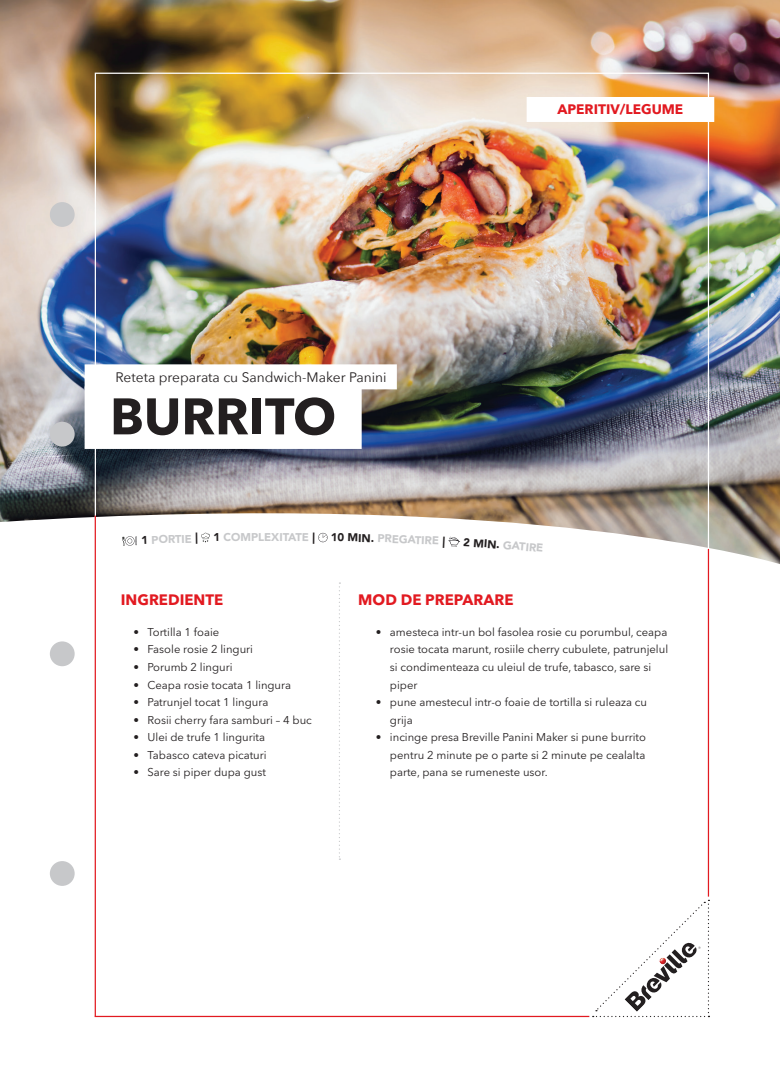
<style>
.page{position:relative;width:780px;height:1088px;background:#fff}
.page>*{position:absolute;margin:0;border:0;box-sizing:border-box;transform-origin:0 0}
.t1{font:700 50.88px "Avenir Next";color:#231f20}
.t2{font:700 15px "Avenir Next LT Pro";color:#e21a21}
.t3{font:13.75px "Avenir Next";color:#231f20}
.t4{font:700 13.75px "Avenir Next";color:#e21a21}
.t5{font:11.25px/17.5px "Avenir Next LT Pro";color:#231f20}
.t6{font:900 11.25px "Avenir";letter-spacing:-.005em;color:#c7c8ca}
.t7{font:900 11.25px "Avenir";color:#231f20}
.s1{color:#231f20}
.s2{color:#c7c8ca}
</style>
<div class="page">
<img style="left:0;top:0;width:780px;height:564px">
<img style="left:94px;top:72px;width:615px;height:478px">
<hr style="left:95px;top:516px;width:1px;height:500px;background:#e21a21">
<hr style="left:95px;top:1016px;width:494px;height:1px;background:#e21a21">
<hr style="left:707px;top:549px;width:2px;height:347px;background:#e21a21">
<svg style="left:448px;top:536px;width:12px;height:11px"></svg>
<svg style="left:339px;top:582px;width:1px;height:278px"></svg>
<div style="left:50px;top:202px;width:25px;height:25px;background:#c7c8ca;border-radius:50%"></div>
<div style="left:50px;top:422px;width:25px;height:24px;background:#c7c8ca;border-radius:50%"></div>
<div style="left:50px;top:641px;width:25px;height:25px;background:#c7c8ca;border-radius:50%"></div>
<div style="left:50px;top:861px;width:25px;height:25px;background:#c7c8ca;border-radius:50%"></div>
<div style="left:85px;top:364px;width:312px;height:25px;background:#fff"></div>
<div style="left:85px;top:386px;width:276px;height:63px;background:#fff"></div>
<div style="left:526px;top:97px;width:188px;height:25px;background:#fff"></div>
<svg style="left:592px;top:900px;width:117px;height:117px"></svg>
<svg style="left:122px;top:535px;width:46px;height:11px"></svg>
<svg style="left:201px;top:532px;width:39px;height:10px"></svg>
<svg style="left:303px;top:532px;width:24px;height:12px"></svg>
<p class="t4" style="left:557px;top:98px;width:127px">APERITIV/LEGUME</p>
<p class="t3" style="left:115px;top:365px;width:272px">Reteta preparata cu Sandwich-Maker Panini</p>
<h1 class="t1" style="left:110px;top:372px;width:228px">BURRITO</h1>
<p class="t6" style="left:168px;top:529px;width:31px;rotate:-1deg">RTIE <span class="s1">|</span></p>
<p class="t6" style="left:240px;top:527px;width:63px">MPLEXITAT</p>
<p class="t7" style="left:331px;top:527px;width:32px;rotate:1deg">10 MI</p>
<p class="t6" style="left:362px;top:528px;width:61px;rotate:2deg"><span class="s1">N.</span> PREGAT</p>
<p class="t6" style="left:422px;top:530px;width:25px;rotate:3deg">IRE <span class="s1">|</span></p>
<p class="t7" style="left:464px;top:532px;width:50px;rotate:4deg">2 MIN. <span class="s2">G</span></p>
<p class="t6" style="left:513px;top:536px;width:33px;rotate:5deg">ATIRE</p>
<h2 class="t2" style="left:121px;top:591px;width:104px">INGREDIENTE</h2>
<p class="t5" style="left:133px;top:623px;width:87px">• Tortilla 1 foaie</p>
<p class="t5" style="left:133px;top:641px;width:121px">• Fasole rosie 2 linguri</p>
<p class="t5" style="left:133px;top:658px;width:101px">• Porumb 2 linguri</p>
<p class="t5" style="left:133px;top:676px;width:159px">• Ceapa rosie tocata 1 lingura</p>
<p class="t5" style="left:133px;top:693px;width:136px">• Patrunjel tocat 1 lingura</p>
<p class="t5" style="left:133px;top:711px;width:180px">• Rosii cherry fara samburi – 4 buc</p>
<p class="t5" style="left:133px;top:728px;width:133px">• Ulei de trufe 1 lingurita</p>
<p class="t5" style="left:133px;top:746px;width:135px">• Tabasco cateva picaturi</p>
<p class="t5" style="left:133px;top:763px;width:134px">• Sare si piper dupa gust</p>
<h2 class="t2" style="left:358px;top:591px;width:157px">MOD DE PREPARARE</h2>
<p class="t5" style="left:390px;top:623px;width:280px;text-indent:-14px">• amesteca intr-un bol fasolea rosie cu porumbul, ceapa rosie tocata marunt, rosiile cherry cubulete, patrunjelul si condimenteaza cu uleiul de trufe, tabasco, sare si piper</p>
<p class="t5" style="left:390px;top:693px;width:258px;text-indent:-14px">• pune amestecul intr-o foaie de tortilla si ruleaza cu grija</p>
<p class="t5" style="left:390px;top:728px;width:257px;text-align:justify;text-indent:-14px">• incinge presa Breville Panini Maker si pune burrito pentru 2 minute pe o parte si 2 minute pe cealalta parte, pana se rumeneste usor.</p>
</div>
